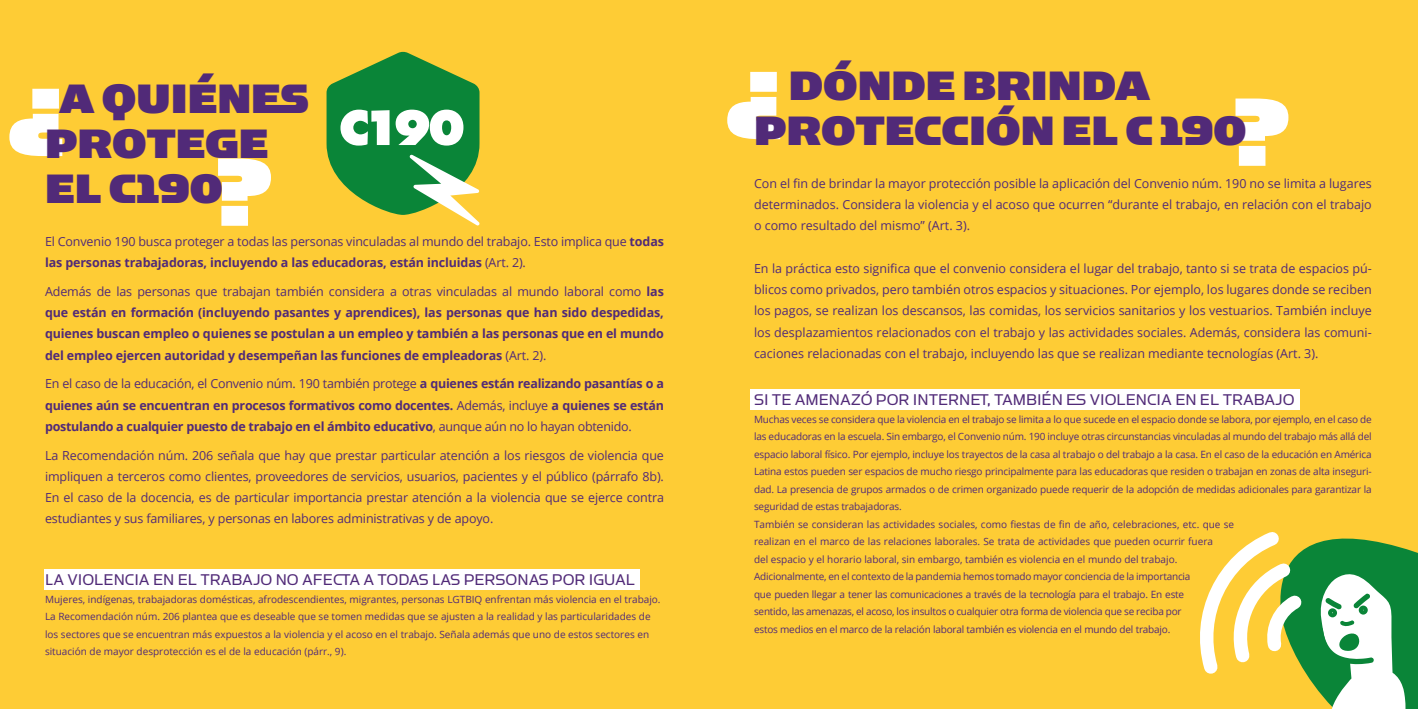
<style>
.page{position:relative;width:1418px;height:709px;background:#fff}
.page>*{position:absolute;margin:0;border:0;box-sizing:border-box;transform-origin:0 0}
.t1{font:109.38px "Simian Display Gorilla";color:#fff}
.t2{font:46.25px/45px "Simian Display Gorilla";color:#512a78}
.t3{font:17.5px "Simian Display Orangutan";color:#512a78}
.t4{font:12.5px/21.2px "Open Sans";letter-spacing:-.01em;color:#512a78;text-align:justify}
.t5{font:700 12.5px/21.2px "Open Sans";letter-spacing:-.015em;color:#512a78;text-align:justify}
.t6{font:10px/17.5px "Open Sans";letter-spacing:-.015em;color:#512a78}
.s1{font-weight:700}
.s2{font-weight:400}
</style>
<div class="page">
<div style="left:0;top:0;width:1417px;height:709px;background:#fecc35"></div>
<svg style="left:326px;top:51px;width:153px;height:174px"></svg>
<div style="left:44px;top:569px;width:595px;height:20px;background:#fff"></div>
<div style="left:750px;top:390px;width:550px;height:20px;background:#fff"></div>
<svg style="left:1200px;top:532px;width:217px;height:177px"></svg>
<h2 class="t2" style="left:754px;top:62px;width:494px;text-indent:35px">DÓNDE BRINDA<br>PROTECCIÓN EL C 190</h2>
<p class="t4" style="left:754px;top:172px;width:619px">Con el fin de brindar la mayor protección posible la aplicación del Convenio núm. 190 no se limita a lugares determinados. Considera la violencia y el acoso que ocurren “durante el trabajo, en relación con el trabajo o como resultado del mismo” (Art. 3).</p>
<p class="t4" style="left:754px;top:257px;width:619px">En la práctica esto significa que el convenio considera el lugar del trabajo, tanto si se trata de espacios pú&shy;blicos como privados, pero también otros espacios y situaciones. Por ejemplo, los lugares donde se reciben los pagos, se realizan los descansos, las comidas, los servicios sanitarios y los vestuarios. También incluye los desplazamientos relacionados con el trabajo y las actividades sociales. Además, considera las comuni&shy;caciones relacionadas con el trabajo, incluyendo las que se realizan mediante tecnologías (Art. 3).</p>
<h3 class="t3" style="left:754px;top:391px;width:542px">SI TE AMENAZÓ POR INTERNET, TAMBIÉN ES VIOLENCIA EN EL TRABAJO</h3>
<p class="t6" style="left:754px;top:410px;width:619px">Muchas veces se considera que la violencia en el trabajo se limita a lo que sucede en el espacio donde se labora, por ejemplo, en el caso de las educadoras en la escuela. Sin embargo, el Convenio núm. 190 incluye otras circunstancias vinculadas al mundo del trabajo más allá del espacio laboral físico. Por ejemplo, incluye los trayectos de la casa al trabajo o del trabajo a la casa. En el caso de la educación en América Latina estos pueden ser espacios de mucho riesgo principalmente para las educadoras que residen o trabajan en zonas de alta inseguri&shy;dad. La presencia de grupos armados o de crimen organizado puede requerir de la adopción de medidas adicionales para garantizar la seguridad de estas trabajadoras.<br>También se consideran las actividades sociales, como fiestas de fin de año, celebraciones, etc. que se<br>realizan en el marco de las relaciones laborales. Se trata de actividades que pueden ocurrir fuera<br>del espacio y el horario laboral, sin embargo, también es violencia en el mundo del trabajo.<br>Adicionalmente, en el contexto de la pandemia hemos tomado mayor conciencia de la importancia<br>que pueden llegar a tener las comunicaciones a través de la tecnología para el trabajo. En este<br>sentido, las amenazas, el acoso, los insultos o cualquier otra forma de violencia que se reciba por<br>estos medios en el marco de la relación laboral también es violencia en el mundo del trabajo.</p>
<h2 class="t2" style="left:59px;top:76px;width:251px">A QUIÉNES</h2>
<h1 class="t1" style="left:725px;top:44px;width:60px">¿</h1>
<h2 class="t2" style="left:45px;top:166px;width:179px">EL C190</h2>
<p class="t4" style="left:45px;top:230px;width:620px">El Convenio 190 busca proteger a todas las personas vinculadas al mundo del trabajo. Esto implica que <span class="s1">todas las personas trabajadoras, incluyendo a las educadoras, están incluidas</span> (Art. 2).</p>
<p class="t5" style="left:45px;top:280px;width:620px"><span class="s2">Además de las personas que trabajan también considera a otras vinculadas al mundo laboral como</span> las que están en formación (incluyendo pasantes y aprendices), las personas que han sido despedidas, quienes buscan empleo o quienes se postulan a un empleo y también a las personas que en el mundo del empleo ejercen autoridad y desempeñan las funciones de empleadoras <span class="s2">(Art. 2).</span></p>
<p class="t5" style="left:45px;top:373px;width:620px"><span class="s2">En el caso de la educación, el Convenio núm. 190 también protege</span> a quienes están realizando pasantías o a quienes aún se encuentran en procesos formativos como docentes. <span class="s2">Además, incluye</span> a quienes se están postulando a cualquier puesto de trabajo en el ámbito educativo<span class="s2">, aunque aún no lo hayan obtenido.</span></p>
<p class="t4" style="left:45px;top:444px;width:620px">La Recomendación núm. 206 señala que hay que prestar particular atención a los riesgos de violencia que impliquen a terceros como clientes, proveedores de servicios, usuarios, pacientes y el público (párrafo 8b).<br>En el caso de la docencia, es de particular importancia prestar atención a la violencia que se ejerce contra estudiantes y sus familiares, y personas en labores administrativas y de apoyo.</p>
<h1 class="t1" style="left:7px;top:61px;width:60px">¿</h1>
<h1 class="t1" style="left:1290px;top:194px;width:60px;rotate:-180deg">¿</h1>
<h2 class="t2" style="left:45px;top:121px;width:225px">PROTEGE</h2>
<h1 class="t1" style="left:273px;top:253px;width:60px;rotate:-180deg">¿</h1>
<h3 class="t3" style="left:45px;top:571px;width:591px">LA VIOLENCIA EN EL TRABAJO NO AFECTA A TODAS LAS PERSONAS POR IGUAL</h3>
<p class="t6" style="left:45px;top:590px;width:617px">Mujeres, indígenas, trabajadoras domésticas, afrodescendientes, migrantes, personas LGTBIQ enfrentan más violencia en el trabajo.<br>La Recomendación núm. 206 plantea que es deseable que se tomen medidas que se ajusten a la realidad y las particularidades de los sectores que se encuentran más expuestos a la violencia y el acoso en el trabajo. Señala además que uno de estos sectores en situación de mayor desprotección es el de la educación (párr., 9).</p>
</div>
